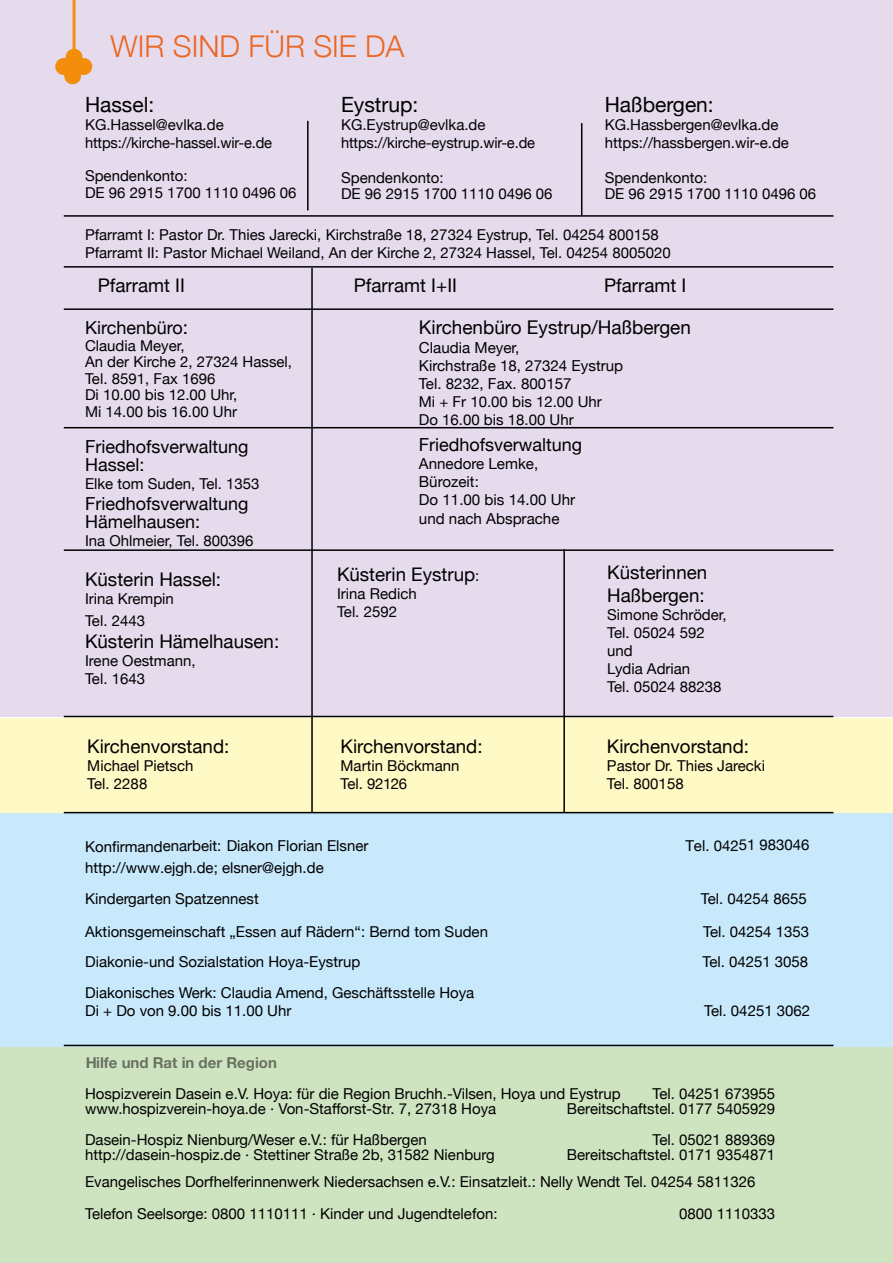
<style>
.page{position:relative;width:893px;height:1263px;background:#fff}
.page>*{position:absolute;margin:0;border:0;box-sizing:border-box;transform-origin:0 0}
.t1{font:300 30px "Helvetica Neue";color:#ec6622}
.t2{font:21px "Helvetica Neue";color:#000}
.t3{font:18.9px "Helvetica Neue";color:#000}
.t4{font:18.75px/22.5px "Helvetica Neue";color:#000}
.t5{font:18px/18px "Helvetica Neue";color:#000}
.t6{font:15.15px/18.1px "Helvetica Neue";color:#000}
.t7{font:15px/18px "Helvetica Neue";color:#000}
.t8{font:700 15px "Helvetica Neue";color:#000}
.s1{font-size:18.75px}
.s2{font-size:15px}
</style>
<div class="page">
<div style="left:0;top:718px;width:893px;height:112px;background:#fff9c5"></div>
<div style="left:0;top:0;width:893px;height:716px;background:#e5dbed"></div>
<hr style="left:64px;top:215px;width:769px;height:2px;background:#000">
<hr style="left:311px;top:268px;width:2px;height:544px;background:#000">
<hr style="left:64px;top:716px;width:769px;height:1px;background:#000">
<hr style="left:64px;top:308px;width:769px;height:2px;background:#000">
<hr style="left:581px;top:123px;width:1px;height:92px;background:#000">
<div style="left:0;top:1047px;width:893px;height:216px;background:#cee3c0"></div>
<div style="left:0;top:813px;width:893px;height:234px;background:#c8e8fb"></div>
<hr style="left:64px;top:1045px;width:769px;height:1px;background:#000">
<hr style="left:64px;top:812px;width:769px;height:1px;background:#000">
<hr style="left:307px;top:121px;width:2px;height:89px;background:#000">
<hr style="left:64px;top:266px;width:769px;height:2px;background:#000">
<hr style="left:563px;top:549px;width:2px;height:264px;background:#000">
<hr style="left:64px;top:427px;width:769px;height:1px;background:#000">
<hr style="left:64px;top:549px;width:769px;height:2px;background:#000">
<hr style="left:73px;top:0;width:3px;height:50px;background:#f28e0c">
<svg style="left:55px;top:45px;width:38px;height:40px"></svg>
<h1 class="t1" style="left:111px;top:22px;width:295px">WIR SIND FÜR SIE DA</h1>
<h2 class="t2" style="left:85px;top:90px;width:71px">Hassel:</h2>
<p class="t7" style="left:85px;top:117px;width:189px">KG.Hassel@evlka.de https://kirche-hassel.wir-e.de</p>
<p class="t7" style="left:85px;top:168px;width:213px;line-height:16.5px">Spendenkonto:<br>DE 96 2915 1700 1110 0496 06</p>
<h2 class="t2" style="left:341px;top:90px;width:79px">Eystrup:</h2>
<p class="t7" style="left:341px;top:117px;width:196px">KG.Eystrup@evlka.de https://kirche-eystrup.wir-e.de</p>
<p class="t7" style="left:341px;top:170px;width:213px;line-height:16.5px">Spendenkonto:<br>DE 96 2915 1700 1110 0496 06</p>
<h2 class="t2" style="left:605px;top:90px;width:111px">Haßbergen:</h2>
<p class="t7" style="left:605px;top:117px;width:186px">KG.Hassbergen@evlka.de https://hassbergen.wir-e.de</p>
<p class="t7" style="left:605px;top:170px;width:213px;line-height:16.5px">Spendenkonto:<br>DE 96 2915 1700 1110 0496 06</p>
<p class="t7" style="left:85px;top:227px;width:587px">Pfarramt I: Pastor Dr. Thies Jarecki, Kirchstraße 18, 27324 Eystrup, Tel. 04254 800158<br>Pfarramt II: Pastor Michael Weiland, An der Kirche 2, 27324 Hassel, Tel. 04254 8005020</p>
<p class="t4" style="left:98px;top:276px;width:89px">Pfarramt II</p>
<p class="t4" style="left:354px;top:276px;width:105px">Pfarramt I+II</p>
<p class="t4" style="left:604px;top:276px;width:84px">Pfarramt I</p>
<p class="t5" style="left:85px;top:320px;width:104px">Kirchenbüro<span class="s1">:</span></p>
<p class="t7" style="left:85px;top:338px;width:209px;line-height:16.5px">Claudia Meyer,<br>An der Kirche 2, 27324 Hassel,<br>Tel. 8591, Fax 1696<br>Di 10.00 bis 12.00 Uhr,<br>Mi 14.00 bis 16.00 Uhr</p>
<p class="t5" style="left:85px;top:438px;width:165px">Friedhofsverwaltung<br>Hassel:</p>
<p class="t7" style="left:85px;top:475px;width:176px">Elke tom Suden, Tel. 1353</p>
<p class="t5" style="left:85px;top:495px;width:165px">Friedhofsverwaltung<br>Hämelhausen:</p>
<p class="t7" style="left:85px;top:532px;width:170px">Ina Ohlmeier, Tel. 800396</p>
<p class="t4" style="left:85px;top:569px;width:138px">Küsterin Hassel:</p>
<p class="t7" style="left:85px;top:589px;width:90px;line-height:21.6px">Irina Krempin<br>Tel. 2443</p>
<p class="t4" style="left:85px;top:631px;width:196px">Küsterin Hämelhausen:</p>
<p class="t7" style="left:85px;top:653px;width:112px">Irene Oestmann,<br>Tel. 1643</p>
<p class="t3" style="left:419px;top:314px;width:274px">Kirchenbüro Eystrup/Haßbergen</p>
<p class="t6" style="left:419px;top:339px;width:206px">Claudia Meyer,<br>Kirchstraße 18, 27324 Eystrup<br>Tel. 8232, Fax. 800157</p>
<p class="t7" style="left:419px;top:393px;width:184px">Mi + Fr 10.00 bis 12.00 Uhr<br>Do 16.00 bis 18.00 Uhr</p>
<p class="t5" style="left:419px;top:436px;width:165px">Friedhofsverwaltung</p>
<p class="t6" style="left:419px;top:455px;width:158px">Annedore Lemke,<br>Bürozeit:<br>Do 11.00 bis 14.00 Uhr und nach Absprache</p>
<p class="t4" style="left:607px;top:562px;width:102px">Küsterinnen<br>Haßbergen:</p>
<p class="t7" style="left:607px;top:606px;width:121px">Simone Schröder,<br>Tel. 05024 592 und<br>Lydia Adrian<br>Tel. 05024 88238</p>
<p class="t4" style="left:337px;top:564px;width:144px">Küsterin Eystrup<span class="s2">:</span></p>
<p class="t7" style="left:337px;top:585px;width:81px">Irina Redich<br>Tel. 2592</p>
<p class="t4" style="left:87px;top:736px;width:144px">Kirchenvorstand:</p>
<p class="t7" style="left:87px;top:757px;width:108px">Michael Pietsch<br>Tel. 2288</p>
<p class="t4" style="left:341px;top:736px;width:144px">Kirchenvorstand:</p>
<p class="t7" style="left:341px;top:757px;width:120px">Martin Böckmann<br>Tel. 92126</p>
<p class="t4" style="left:607px;top:736px;width:144px">Kirchenvorstand:</p>
<p class="t7" style="left:607px;top:757px;width:160px">Pastor Dr. Thies Jarecki<br>Tel. 800158</p>
<p class="t7" style="left:85px;top:838px;width:285px">Konfirmandenarbeit: Diakon Florian Elsner</p>
<p class="t7" style="left:685px;top:837px;width:126px">Tel. 04251 983046</p>
<p class="t7" style="left:85px;top:853px;width:240px;line-height:31.3px">http://www.ejgh.de; elsner@ejgh.de<br>Kindergarten Spatzennest</p>
<p class="t7" style="left:701px;top:891px;width:107px">Tel. 04254 8655</p>
<p class="t7" style="left:85px;top:923px;width:404px">Aktionsgemeinschaft „Essen auf Rädern“: Bernd tom Suden</p>
<p class="t7" style="left:703px;top:923px;width:107px">Tel. 04254 1353</p>
<p class="t7" style="left:85px;top:954px;width:277px">Diakonie-und Sozialstation Hoya-Eystrup</p>
<p class="t7" style="left:702px;top:954px;width:107px">Tel. 04251 3058</p>
<p class="t7" style="left:85px;top:985px;width:391px">Diakonisches Werk: Claudia Amend, Geschäftsstelle Hoya<br>Di + Do von 9.00 bis 11.00 Uhr</p>
<p class="t7" style="left:704px;top:1003px;width:107px">Tel. 04251 3062</p>
<p class="t8" style="left:85px;top:1051px;width:193px">Hilfe und Rat in der Region</p>
<p class="t7" style="left:85px;top:1086px;width:537px">Hospizverein Dasein e.V. Hoya: für die Region Bruchh.-Vilsen, Hoya und Eystrup</p>
<p class="t7" style="left:652px;top:1086px;width:124px">Tel. 04251 673955</p>
<p class="t7" style="left:85px;top:1101px;width:413px">www.hospizverein-hoya.de · Von-Stafforst-Str. 7, 27318 Hoya</p>
<p class="t7" style="left:567px;top:1101px;width:210px">Bereitschaftstel. 0177 5405929</p>
<p class="t7" style="left:85px;top:1131px;width:343px">Dasein-Hospiz Nienburg/Weser e.V.: für Haßbergen</p>
<p class="t7" style="left:652px;top:1131px;width:124px">Tel. 05021 889369</p>
<p class="t7" style="left:85px;top:1146px;width:411px">http://dasein-hospiz.de · Stettiner Straße 2b, 31582 Nienburg</p>
<p class="t7" style="left:567px;top:1146px;width:210px">Bereitschaftstel. 0171 9354871</p>
<p class="t7" style="left:85px;top:1166px;width:672px;line-height:32.5px">Evangelisches Dorfhelferinnenwerk Niedersachsen e.V.: Einsatzleit.: Nelly Wendt Tel. 04254 5811326<br>Telefon Seelsorge: 0800 1110111 · Kinder und Jugendtelefon:</p>
<p class="t7" style="left:679px;top:1206px;width:97px">0800 1110333</p>
</div>
